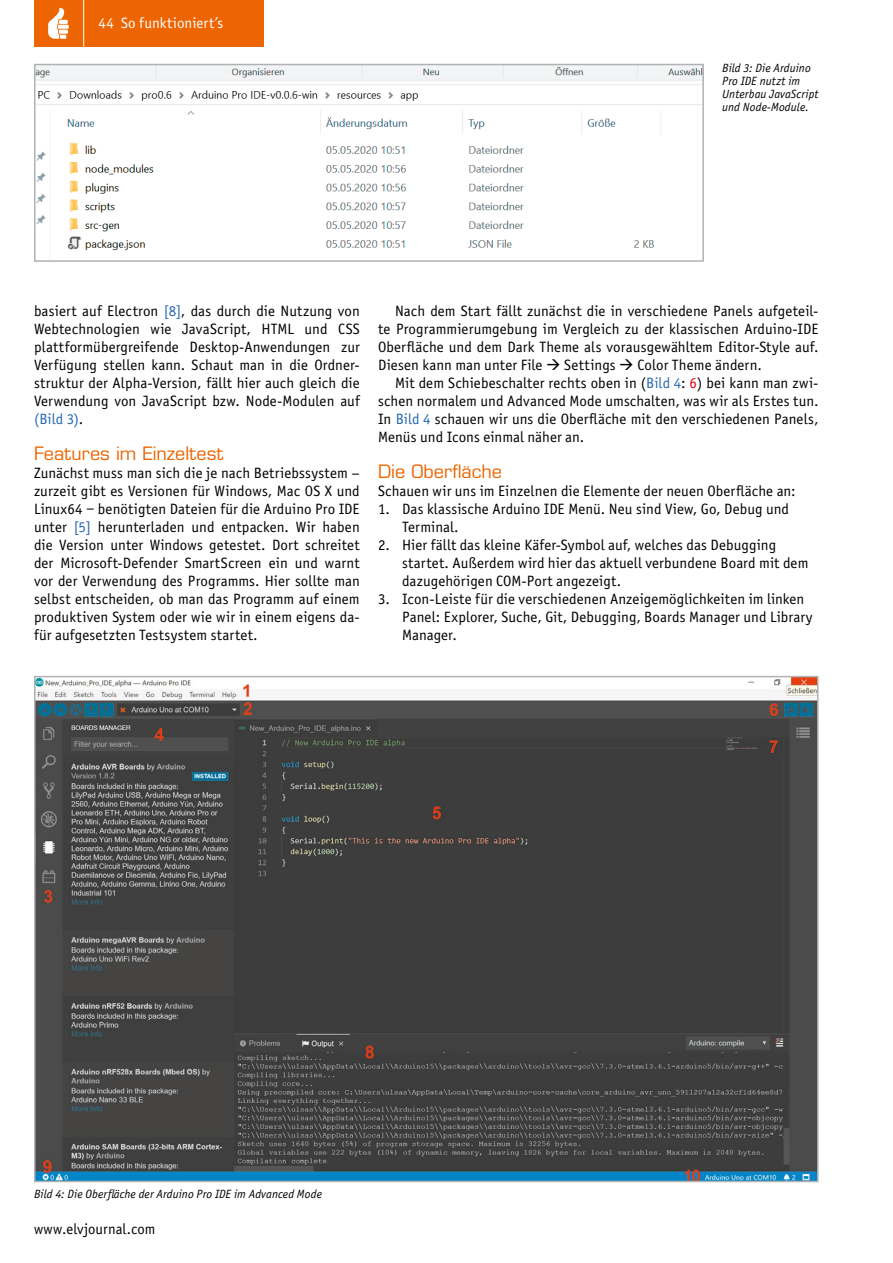
<style>
.page{position:relative;width:893px;height:1263px;background:#fff}
.page>*{position:absolute;margin:0;border:0;box-sizing:border-box;transform-origin:0 0}
.Subhead_5{font:18px "Eurostile LT Std";color:#ec6502}
.Fließtext_Neuer_Absa{font:15px/18px "Officina Sans Book ITC";letter-spacing:.005em;color:#000}
.Fließtext_Neue_Zeile{font:15px/18px "Officina Sans Book ITC";color:#000;text-align:justify}
.t1{font:15px "Officina Sans Book ITC";letter-spacing:.005em;color:#fff}
.Bildunterschrift{font:italic 12px/12.8px "Officina Sans Book ITC";letter-spacing:.005em;color:#000}
.s1{color:#2769b2}
.s2{color:#e3000f}
</style>
<div class="page">
<div style="left:34px;top:0;width:230px;height:47px;background:#ec6502"></div>
<hr style="left:83px;top:0;width:1px;height:47px;background:#fff">
<svg style="left:48px;top:7px;width:21px;height:32px"></svg>
<img style="left:37px;top:67px;width:664px;height:184px">
<div style="left:34px;top:64px;width:670px;height:198px;border:2px solid #b1b2b3"></div>
<img style="left:36px;top:678px;width:780px;height:502px">
<p class="t1" style="left:99px;top:13px;width:126px">44 So funktioniert’s</p>
<p class="Bildunterschrift" style="left:722px;top:62px;width:98px">Bild 3: Die Arduino<br>Pro IDE nutzt im<br>Unterbau JavaScript und Node-Module.</p>
<p class="Fließtext_Neue_Zeile" style="left:34px;top:301px;width:327px">basiert auf Electron <span class="s1">[8]</span>, das durch die Nutzung von Webtechnologien wie JavaScript, HTML und CSS plattformübergreifende Desktop-Anwendungen zur Verfügung stellen kann. Schaut man in die Ordner&shy;struktur der Alpha-Version, fällt hier auch gleich die Verwendung von JavaScript bzw. Node-Modulen auf <span class="s1">(Bild 3)</span>.</p>
<p class="Subhead_5" style="left:34px;top:442px;width:191px">Features im Einzeltest</p>
<p class="Fließtext_Neuer_Absa" style="left:34px;top:463px;width:327px;text-align:justify">Zunächst muss man sich die je nach Betriebssystem – zurzeit gibt es Versionen für Windows, Mac OS X und Linux64 ‒ benötigten Dateien für die Arduino Pro IDE unter <span class="s1">[5]</span> herunterladen und entpacken. Wir haben die Version unter Windows getestet. Dort schreitet der Microsoft-Defender SmartScreen ein und warnt vor der Verwendung des Programms. Hier sollte man selbst entscheiden, ob man das Programm auf einem produktiven System oder wie wir in einem eigens da&shy;für aufgesetzten Testsystem startet.</p>
<p class="Fließtext_Neue_Zeile" style="left:378px;top:301px;width:442px;text-indent:17px">Nach dem Start fällt zunächst die in verschiedene Panels aufgeteil&shy;te Programmierumgebung im Vergleich zu der klassischen Arduino-IDE Oberfläche und dem Dark Theme als vorausgewähltem Editor-Style auf.<br>Diesen kann man unter File → Settings → Color Theme ändern.</p>
<p class="Fließtext_Neue_Zeile" style="left:378px;top:373px;width:442px;text-indent:17px">Mit dem Schiebeschalter rechts oben in (<span class="s1">Bild 4</span>: <span class="s2">6</span>) bei kann man zwi&shy;schen normalem und Advanced Mode umschalten, was wir als Erstes tun.<br>In <span class="s1">Bild 4</span> schauen wir uns die Oberfläche mit den verschiedenen Panels, Menüs und Icons einmal näher an.</p>
<p class="Subhead_5" style="left:378px;top:460px;width:125px">Die Oberfläche</p>
<p class="Fließtext_Neuer_Absa" style="left:378px;top:481px;width:419px">Schauen wir uns im Einzelnen die Elemente der neuen Oberfläche an:</p>
<p class="Fließtext_Neuer_Absa" style="left:402px;top:499px;width:389px;text-indent:-24px">1. Das klassische Arduino IDE Menü. Neu sind View, Go, Debug und<br>Terminal.</p>
<p class="Fließtext_Neuer_Absa" style="left:402px;top:535px;width:408px;text-indent:-24px">2. Hier fällt das kleine Käfer-Symbol auf, welches das Debugging startet. Außerdem wird hier das aktuell verbundene Board mit dem dazugehörigen COM-Port angezeigt.</p>
<p class="Fließtext_Neuer_Absa" style="left:402px;top:589px;width:412px;text-indent:-24px">3. Icon-Leiste für die verschiedenen Anzeigemöglichkeiten im linken<br>Panel: Explorer, Suche, Git, Debugging, Boards Manager und Library<br>Manager.</p>
<p class="Bildunterschrift" style="left:34px;top:1187px;width:289px">Bild 4: Die Oberfläche der Arduino Pro IDE im Advanced Mode</p>
<p class="Fließtext_Neuer_Absa" style="left:34px;top:1219px;width:123px">www.elvjournal.com</p>
</div>
